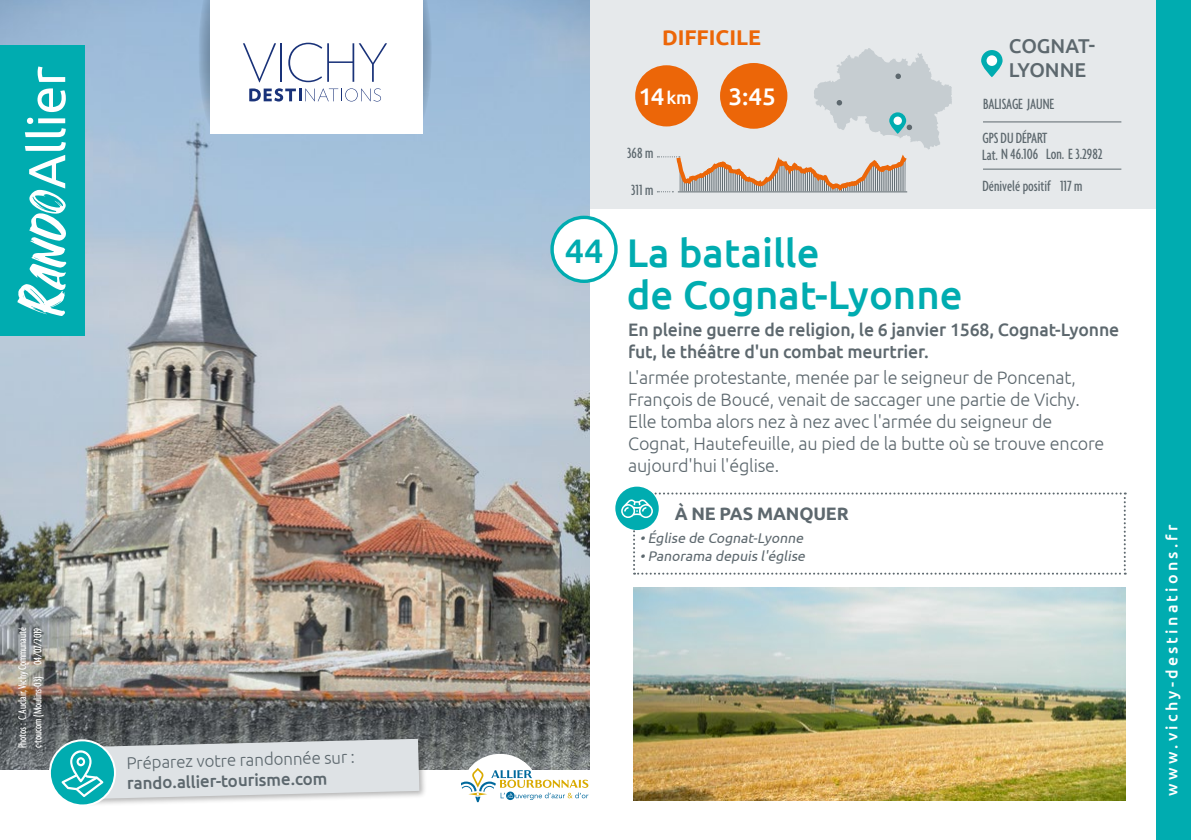
<style>
.page{position:relative;width:1191px;height:840px;background:#fff}
.page>*{position:absolute;margin:0;border:0;box-sizing:border-box;transform-origin:0 0}
.t1{font:52px "Ubuntu";letter-spacing:-.01em;color:#fff}
.t2{font:500 40px/42px "Ubuntu";color:#00acb0}
.t3{font:500 34px "Ubuntu";color:#00acb0}
.t4{font:500 24px "Ubuntu";color:#fff}
.t5{font:700 21.2px "Ubuntu";color:#ec6608}
.t6{font:500 20px/24px "Ubuntu";color:#5d686e}
.t7{font:300 18px/22px "Ubuntu";letter-spacing:-.01em;color:#5d686e}
.t8{font:500 18px/22px "Ubuntu";letter-spacing:-.01em;color:#5d686e}
.t9{font:700 18px "Ubuntu";letter-spacing:-.01em;color:#5d686e}
.t10{font:300 17px "Ubuntu";color:#5d686e}
.t11{font:500 17px "Ubuntu";color:#5d686e}
.t12{font:500 extra-condensed 16px/15.6px "Agenda";color:#5d686e}
.t13{font:500 16px "Ubuntu";letter-spacing:.2em;color:#fff}
.t14{font:italic 14px "Ubuntu";color:#5d686e}
.t15{font:500 extra-condensed 12px/15.4px "Agenda";letter-spacing:-.01em;color:#fff;text-align:right}
.s1{font-family:"Fontania"}
.s2{font-size:18px}
</style>
<div class="page">
<div style="left:590px;top:0;width:567px;height:208px;background:#e6e9eb"></div>
<img style="left:0;top:0;width:590px;height:768px">
<img style="left:633px;top:587px;width:492px;height:213px">
<div style="left:0;top:45px;width:84px;height:291px;background:#00acb0"></div>
<svg style="left:615px;top:486px;width:44px;height:43px"></svg>
<svg style="left:621px;top:492px;width:504px;height:82px"></svg>
<div style="left:77px;top:734px;width:350px;height:71px;background:#000;opacity:.3"></div>
<svg style="left:49px;top:739px;width:66px;height:66px"></svg>
<div style="left:48px;top:738px;width:68px;height:68px;border:2px solid #fff;border-radius:50%"></div>
<svg style="left:62px;top:738px;width:357px;height:60px;background:#bed3d5"></svg>
<div style="left:552px;top:217px;width:64px;height:64px;background:#fff;border-radius:50%"></div>
<div style="left:550px;top:215px;width:67px;height:68px;border:3px solid #00acb0;border-radius:50%"></div>
<div style="left:635px;top:65px;width:63px;height:61px;background:#ec6608;border-radius:50%"></div>
<hr style="left:983px;top:121px;width:138px;height:1px;background:#5d686e">
<hr style="left:983px;top:169px;width:138px;height:1px;background:#5d686e">
<svg style="left:981px;top:50px;width:21px;height:27px"></svg>
<div style="left:986px;top:55px;width:11px;height:11px;background:#fff;border-radius:50%"></div>
<div style="left:1157px;top:0;width:34px;height:839px;background:#00acb0"></div>
<svg style="left:198px;top:0;width:39px;height:134px;background:#90acc7"></svg>
<svg style="left:393px;top:0;width:39px;height:134px"></svg>
<div style="left:210px;top:0;width:212px;height:133px;background:#fff"></div>
<svg style="left:249px;top:88px;width:132px;height:13px"></svg>
<svg style="left:243px;top:43px;width:33px;height:39px"></svg>
<hr style="left:280px;top:43px;width:2px;height:39px;background:#193279">
<svg style="left:288px;top:43px;width:99px;height:39px"></svg>
<svg style="left:657px;top:48px;width:295px;height:145px"></svg>
<div style="left:461px;top:753px;width:78px;height:74px;background:#fff;border-radius:50%"></div>
<svg style="left:461px;top:767px;width:127px;height:35px"></svg>
<h1 class="t1" style="left:15px;top:315px;width:251px;rotate:-90deg"><span class="s1">Rando</span>Allier</h1>
<p class="t15" style="left:14px;top:748px;width:122px;rotate:-90deg">Photos : C.Auclair, Vichy Communauté<br>04/07/2019</p>
<p class="t15" style="left:30px;top:748px;width:73px;rotate:-90deg">c-toucom (Moulins-03)</p>
<p class="t10" style="left:126px;top:751px;width:230px;rotate:-1deg">Préparez votre randonnée sur :</p>
<p class="t11" style="left:127px;top:771px;width:202px;rotate:-1deg">rando.allier-tourisme.com</p>
<h3 class="t3" style="left:565px;top:229px;width:40px">44</h3>
<p class="t5" style="left:662px;top:25px;width:100px">DIFFICILE</p>
<h3 class="t4" style="left:638px;top:81px;width:55px">14<span class="s2">km</span></h3>
<p class="t12" style="left:627px;top:145px;width:28px">368 m</p>
<p class="t12" style="left:631px;top:182px;width:24px">311 m</p>
<h3 class="t4" style="left:728px;top:81px;width:49px">3:45</h3>
<h2 class="t2" style="left:626px;top:230px;width:337px">La bataille<br>de Cognat-Lyonne</h2>
<p class="t6" style="left:1009px;top:33px;width:88px">COGNAT-<br>LYONNE</p>
<p class="t12" style="left:983px;top:96px;width:73px">BALISAGE JAUNE</p>
<p class="t12" style="left:982px;top:130px;width:122px">GPS DU DÉPART<br>Lat. N 46.106 Lon. E 3.2982</p>
<p class="t12" style="left:982px;top:177px;width:102px">Dénivelé positif 117 m</p>
<p class="t8" style="left:628px;top:318px;width:492px">En pleine guerre de religion, le 6 janvier 1568, Cognat-Lyonne fut, le théâtre d'un combat meurtrier.</p>
<p class="t7" style="left:628px;top:366px;width:478px">L'armée protestante, menée par le seigneur de Poncenat, François de Boucé, venait de saccager une partie de Vichy.<br>Elle tomba alors nez à nez avec l'armée du seigneur de Cognat, Hautefeuille, au pied de la butte où se trouve encore aujourd'hui l'église.</p>
<p class="t9" style="left:675px;top:502px;width:175px">À NE PAS MANQUER</p>
<p class="t14" style="left:639px;top:529px;width:168px">•Église de Cognat-Lyonne</p>
<p class="t14" style="left:639px;top:547px;width:170px">•Panorama depuis l'église</p>
<p class="t13" style="left:1161px;top:795px;width:272px;rotate:-90deg">www.vichy-destinations.fr</p>
</div>
